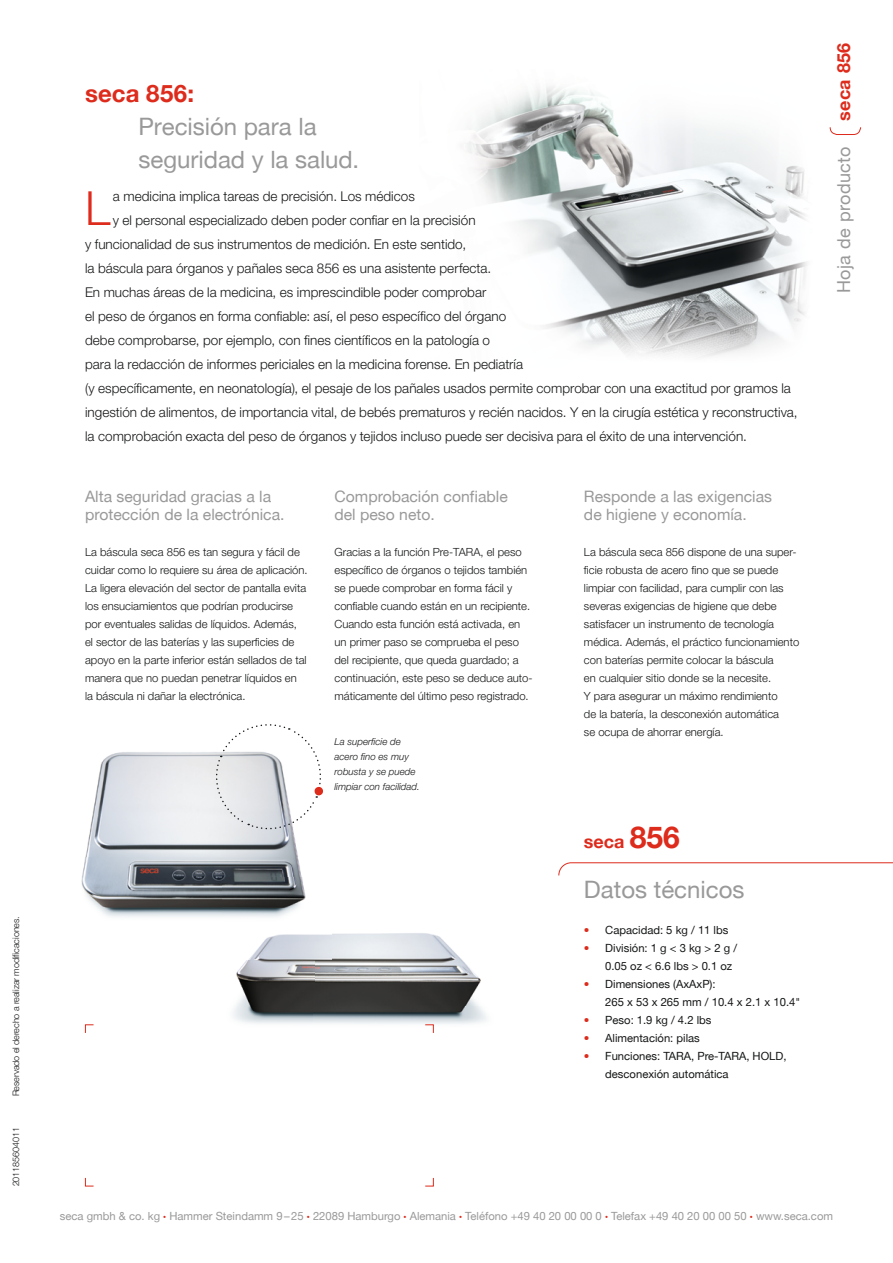
<style>
.page{position:relative;width:893px;height:1263px;background:#fff}
.page>*{position:absolute;margin:0;border:0;box-sizing:border-box;transform-origin:0 0}
.t1{font:300 47.1px "secaglobal";color:#dd2b1c}
.t2{font:24px/33px "secaglobal";color:#999}
.t3{font:700 24px "secaglobal";letter-spacing:.005em;color:#dd2b1c}
.t4{font:700 18px "secaglobal";letter-spacing:.025em;color:#dd2b1c}
.t5{font:18px "secaglobal";letter-spacing:.025em;color:#999}
.t6{font:15.75px/18px "secaglobal";color:#999}
.t7{font:300 13.5px "secaglobal";color:#151616}
.t8{font:300 11.25px/18px "secaglobal";color:#151616}
.t9{font:11.25px/18px "secaglobal";color:#151616}
.t10{font:11.25px "secaglobal";color:#999}
.t11{font:italic 300 9.75px/15px "secaglobal";color:#151616}
.t12{font:300 9px "secaglobal";letter-spacing:-.01em;color:#151616}
.s1{font-size:30px}
.s2{color:#dd2b1c}
.s3{font-size:6px;color:#dd2b1c}
</style>
<div class="page">
<img style="left:466px;top:86px;width:341px;height:271px">
<img style="left:314px;top:933px;width:173px;height:91px">
<img style="left:233px;top:959px;width:81px;height:65px">
<img style="left:85px;top:752px;width:213px;height:105px">
<img style="left:81px;top:857px;width:159px;height:60px">
<img style="left:240px;top:857px;width:62px;height:20px">
<img style="left:222px;top:877px;width:109px;height:82px">
<svg style="left:211px;top:724px;width:112px;height:110px"></svg>
<svg style="left:558px;top:862px;width:335px;height:14px"></svg>
<svg style="left:829px;top:127px;width:32px;height:8px"></svg>
<svg style="left:85px;top:1024px;width:9px;height:9px"></svg>
<svg style="left:85px;top:1178px;width:9px;height:9px"></svg>
<svg style="left:425px;top:1178px;width:9px;height:9px"></svg>
<svg style="left:425px;top:1024px;width:9px;height:9px"></svg>
<p class="t12" style="left:11px;top:1096px;width:181px;rotate:-90deg">Reservado el derecho a realizar modificaciones.</p>
<p class="t12" style="left:11px;top:1186px;width:61px;rotate:-90deg">201185604011</p>
<h2 class="t3" style="left:85px;top:80px;width:110px">seca 856:</h2>
<h2 class="t2" style="left:139px;top:110px;width:222px">Precisión para la seguridad y la salud.</h2>
<h1 class="t1" style="left:85px;top:181px;width:27px">L</h1>
<p class="t7" style="left:113px;top:188px;width:304px">a medicina implica tareas de precisión. Los médicos</p>
<p class="t7" style="left:113px;top:212px;width:364px">y el personal especializado deben poder confiar en la precisión</p>
<p class="t7" style="left:85px;top:236px;width:383px">y funcionalidad de sus instrumentos de medición. En este sentido,</p>
<p class="t7" style="left:85px;top:260px;width:408px">la báscula para órganos y pañales seca 856 es una asistente perfecta.</p>
<p class="t7" style="left:85px;top:284px;width:403px">En muchas áreas de la medicina, es imprescindible poder comprobar</p>
<p class="t7" style="left:85px;top:308px;width:423px">el peso de órganos en forma confiable: así, el peso específico del órgano</p>
<p class="t7" style="left:85px;top:332px;width:406px">debe comprobarse, por ejemplo, con fines científicos en la patología o</p>
<p class="t7" style="left:85px;top:356px;width:440px">para la redacción de informes periciales en la medicina forense. En pediatría</p>
<p class="t7" style="left:85px;top:380px;width:707px">(y específicamente, en neonatología), el pesaje de los pañales usados permite comprobar con una exactitud por gramos la</p>
<p class="t7" style="left:85px;top:404px;width:714px">ingestión de alimentos, de importancia vital, de bebés prematuros y recién nacidos. Y en la cirugía estética y reconstructiva,</p>
<p class="t7" style="left:85px;top:428px;width:663px">la comprobación exacta del peso de órganos y tejidos incluso puede ser decisiva para el éxito de una intervención.</p>
<h3 class="t6" style="left:85px;top:488px;width:201px">Alta seguridad gracias a la protección de la electrónica.</h3>
<p class="t8" style="left:85px;top:543px;width:224px">La báscula seca 856 es tan segura y fácil de cuidar como lo requiere su área de aplicación.<br>La ligera elevación del sector de pantalla evita los ensuciamientos que podrían producirse por eventuales salidas de líquidos. Además, el sector de las baterías y las superficies de apoyo en la parte inferior están sellados de tal manera que no puedan penetrar líquidos en<br>la báscula ni dañar la electrónica.</p>
<h3 class="t6" style="left:334px;top:488px;width:175px">Comprobación confiable del peso neto.</h3>
<p class="t8" style="left:334px;top:543px;width:200px">Gracias a la función Pre-TARA, el peso específico de órganos o tejidos también se puede comprobar en forma fácil y confiable cuando están en un recipiente.<br>Cuando esta función está activada, en un primer paso se comprueba el peso del recipiente, que queda guardado; a continuación, este peso se deduce auto&shy;máticamente del último peso registrado.</p>
<p class="t11" style="left:334px;top:734px;width:87px">La superficie de acero fino es muy robusta y se puede limpiar con facilidad.</p>
<h3 class="t6" style="left:584px;top:488px;width:190px">Responde a las exigencias de higiene y economía.</h3>
<p class="t8" style="left:584px;top:543px;width:217px">La báscula seca 856 dispone de una super&shy;ficie robusta de acero fino que se puede limpiar con facilidad, para cumplir con las severas exigencias de higiene que debe satisfacer un instrumento de tecnología médica. Además, el práctico funcionamiento con baterías permite colocar la báscula<br>en cualquier sitio donde se la necesite.<br>Y para asegurar un máximo rendimiento<br>de la batería, la desconexión automática<br>se ocupa de ahorrar energía.</p>
<h3 class="t4" style="left:584px;top:831px;width:97px">seca <span class="s1">856</span></h3>
<h2 class="t2" style="left:584px;top:874px;width:162px">Datos técnicos</h2>
<p class="t9" style="left:584px;top:921px;width:146px"><span class="s2">•</span> Capacidad: 5 kg / 11 lbs</p>
<p class="t9" style="left:605px;top:939px;width:133px;text-indent:-21px"><span class="s2">•</span> División: 1 g &lt; 3 kg &gt; 2 g /<br>0.05 oz &lt; 6.6 lbs &gt; 0.1 oz</p>
<p class="t9" style="left:605px;top:975px;width:196px;text-indent:-21px"><span class="s2">•</span> Dimensiones (AxAxP):<br>265 x 53 x 265 mm / 10.4 x 2.1 x 10.4"</p>
<p class="t9" style="left:584px;top:1011px;width:129px"><span class="s2">•</span> Peso: 1.9 kg / 4.2 lbs</p>
<p class="t9" style="left:584px;top:1029px;width:117px"><span class="s2">•</span> Alimentación: pilas</p>
<p class="t9" style="left:605px;top:1047px;width:183px;text-indent:-21px"><span class="s2">•</span> Funciones: TARA, Pre-TARA, HOLD, desconexión automática</p>
<h3 class="t4" style="left:833px;top:121px;width:80px;rotate:-90deg">seca 856</h3>
<h3 class="t5" style="left:833px;top:293px;width:149px;rotate:-90deg">Hoja de producto</h3>
<p class="t10" style="left:60px;top:1210px;width:775px">seca gmbh &amp; co. kg <span class="s3">•</span> Hammer Steindamm 9 – 25 <span class="s3">•</span> 22089 Hamburgo <span class="s3">•</span> Alemania <span class="s3">•</span> Teléfono +49 40 20 00 00 0 <span class="s3">•</span> Telefax +49 40 20 00 00 50 <span class="s3">•</span> www.seca.com</p>
</div>
